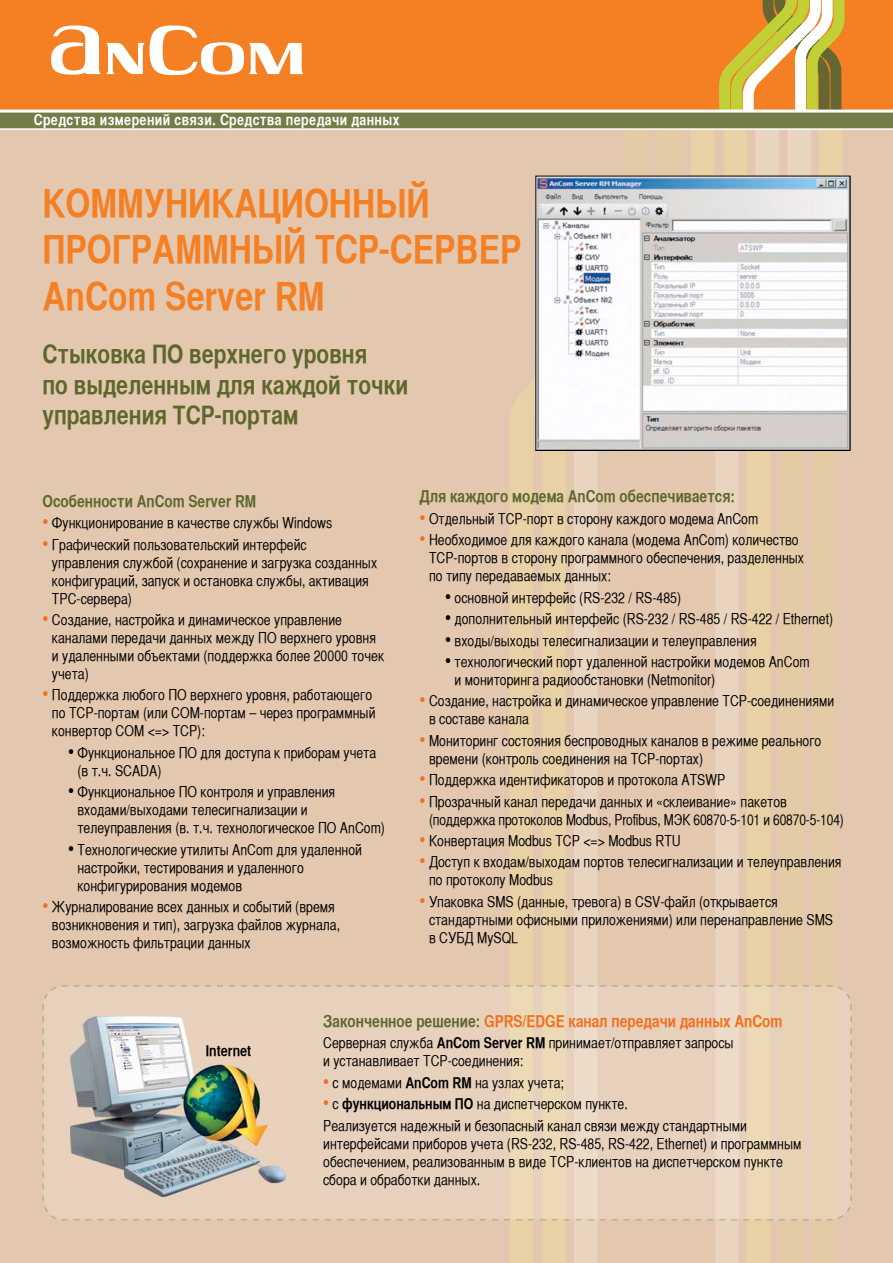
<style>
.page{position:relative;width:893px;height:1263px;background:#fff}
.page>*{position:absolute;margin:0;border:0;box-sizing:border-box;transform-origin:0 0}
.t1{font:39px/46.8px "Helvetica CY Bold";color:#f57f23}
.t2{font:25.5px/30.6px "Helvetica CY Bold";color:#5c672d}
.t3{font:16.5px "Helvetica CY Bold";color:#5c672d}
.t4{font:16.5px "Helvetica CY Bold";color:#f36f1f}
.t5{font:15px/18px "Helvetica CY Plain";color:#000}
.t6{font:15px "Helvetica CY Bold";letter-spacing:.025em;color:#fff}
.t7{font:15px "Helvetica CY Bold";color:#000}
.s1{font-family:"Helvetica CY Bold";font-size:21px;color:#f36f1f}
.s2{font-family:"Helvetica CY Bold";font-size:21px}
.s3{color:#5c672d}
.s4{font-family:"Helvetica CY Bold"}
</style>
<div class="page">
<div style="left:0;top:117px;width:893px;height:1146px;background:#e3c8af"></div>
<svg style="left:574px;top:175px;width:141px;height:1088px"></svg>
<svg style="left:715px;top:175px;width:31px;height:1088px;fill:#e9d4c0"></svg>
<svg style="left:746px;top:130px;width:96px;height:1091px;fill:#e3cba6"></svg>
<div style="left:0;top:0;width:893px;height:113px;background:#f57f23"></div>
<div style="left:0;top:111px;width:893px;height:18px;background:#767c48"></div>
<svg style="left:719px;top:0;width:125px;height:110px"></svg>
<hr style="left:0;top:110px;width:893px;height:3px;background:#fff">
<hr style="left:0;top:128px;width:893px;height:2px;background:#fff">
<svg style="left:51px;top:26px;width:252px;height:49px"></svg>
<div style="left:44px;top:1201px;width:735px;height:19px;background:#e7d1bd"></div>
<svg style="left:44px;top:1206px;width:12px;height:13px"></svg>
<svg style="left:540px;top:1201px;width:233px;height:19px"></svg>
<svg style="left:504px;top:1201px;width:30px;height:19px"></svg>
<svg style="left:43px;top:985px;width:736px;height:216px;fill:#e7d1bd"></svg>
<svg style="left:779px;top:985px;width:73px;height:235px"></svg>
<svg style="left:62px;top:1219px;width:436px;height:1px"></svg>
<img style="left:537px;top:178px;width:311px;height:271px">
<img style="left:70px;top:1016px;width:223px;height:181px">
<img style="left:182px;top:1063px;width:88px;height:87px">
<p class="t6" style="left:34px;top:110px;width:367px">Средства измерений связи. Средства передачи данных</p>
<h1 class="t1" style="left:43px;top:179px;width:480px">КОММУНИКАЦИОННЫЙ<br>ПРОГРАММНЫЙ TCP-СЕРВЕР<br>AnCom Server RM</h1>
<h2 class="t2" style="left:43px;top:338px;width:367px">Cтыковка ПО верхнего уровня<br>по выделенным для каждой точки управления TCP-портам</h2>
<p class="t3" style="left:43px;top:491px;width:215px">Особенности AnCom Server RM</p>
<p class="t5" style="left:43px;top:514px;width:291px"><span class="s1">•</span> Функционирование в качестве службы Windows</p>
<p class="t5" style="left:52px;top:535px;width:327px;text-indent:-9px"><span class="s1">•</span> Графический пользовательский интерфейс управления службой (сохранение и загрузка созданных конфигураций, запуск и остановка службы, активация TPC-сервера)</p>
<p class="t5" style="left:52px;top:611px;width:334px;text-indent:-9px"><span class="s1">•</span> Создание, настройка и динамическое управление каналами передачи данных между ПО верхнего уровня и удаленными объектами (поддержка более 20000 точек учета)</p>
<p class="t5" style="left:52px;top:686px;width:325px;text-indent:-9px"><span class="s1">•</span> Поддержка любого ПО верхнего уровня, работающего по TCP-портам (или COM-портам – через программный конвертор COM &lt;=&gt; ТСР):</p>
<p class="t5" style="left:77px;top:744px;width:300px;text-indent:-9px"><span class="s2">•</span> Функциональное ПО для доступа к приборам учета (в т.ч. SCADA)</p>
<p class="t5" style="left:77px;top:783px;width:309px;text-indent:-9px"><span class="s2">•</span> Функциональное ПО контроля и управления входами/выходами телесигнализации и телеуправления (в. т.ч. технологическое ПО AnCom)</p>
<p class="t5" style="left:77px;top:840px;width:286px;text-indent:-9px"><span class="s2">•</span> Технологические утилиты AnCom для удаленной настройки, тестирования и удаленного конфигурирования модемов</p>
<p class="t5" style="left:52px;top:898px;width:290px;text-indent:-9px"><span class="s1">•</span> Журналирование всех данных и событий (время возникновения и тип), загрузка файлов журнала, возможность фильтрации данных</p>
<p class="t3" style="left:420px;top:487px;width:317px">Для каждого модема AnCom обеспечивается:</p>
<p class="t5" style="left:420px;top:510px;width:340px"><span class="s1">•</span> Отдельный TCP-порт в сторону каждого модема AnCom</p>
<p class="t5" style="left:429px;top:531px;width:377px;text-indent:-9px"><span class="s1">•</span> Необходимое для каждого канала (модема AnCom) количество<br>TCP-портов в сторону программного обеспечения, разделенных по типу передаваемых данных:</p>
<p class="t5" style="left:445px;top:588px;width:238px"><span class="s2">•</span> основной интерфейс (RS-232 / RS-485)</p>
<p class="t5" style="left:445px;top:610px;width:390px"><span class="s2">•</span> дополнительный интерфейс (RS-232 / RS-485 / RS-422 / Ethernet)</p>
<p class="t5" style="left:445px;top:631px;width:313px"><span class="s2">•</span> входы/выходы телесигнализации и телеуправления</p>
<p class="t5" style="left:454px;top:653px;width:357px;text-indent:-9px"><span class="s2">•</span> технологический порт удаленной настройки модемов AnCom и мониторинга радиообстановки (Netmonitor)</p>
<p class="t5" style="left:429px;top:692px;width:407px;text-indent:-9px"><span class="s1">•</span> Создание, настройка и динамическое управление TCP-соединениями в составе канала</p>
<p class="t5" style="left:429px;top:731px;width:394px;text-indent:-9px"><span class="s1">•</span> Мониторинг состояния беспроводных каналов в режиме реального времени (контроль соединения на TCP-портах)</p>
<p class="t5" style="left:420px;top:771px;width:307px"><span class="s1">•</span> Поддержка идентификаторов и протокола ATSWP</p>
<p class="t5" style="left:429px;top:792px;width:416px;text-indent:-9px"><span class="s1">•</span> Прозрачный канал передачи данных и «склеивание» пакетов (поддержка протоколов Modbus, Profibus, МЭК 60870-5-101 и 60870-5-104)</p>
<p class="t5" style="left:420px;top:832px;width:263px"><span class="s1">•</span> Конвертация Modbus TCP &lt;=&gt; Modbus RTU</p>
<p class="t5" style="left:429px;top:853px;width:414px;text-indent:-9px"><span class="s1">•</span> Доступ к входам/выходам портов телесигнализации и телеуправления по протоколу Modbus</p>
<p class="t5" style="left:429px;top:892px;width:406px;text-indent:-9px"><span class="s1">•</span> Упаковка SMS (данные, тревога) в CSV-файл (открывается стандартными офисными приложениями) или перенаправление SMS в СУБД MySQL</p>
<p class="t7" style="left:206px;top:1041px;width:47px">Internet</p>
<p class="t4" style="left:323px;top:1011px;width:461px"><span class="s3">Законченное решение:</span> GPRS/EDGE канал передачи данных AnCom</p>
<p class="t5" style="left:323px;top:1034px;width:412px">Серверная служба <span class="s4">AnCom Server RM</span> принимает/отправляет запросы и устанавливает TCP-соединения:</p>
<p class="t5" style="left:323px;top:1073px;width:242px"><span class="s1">•</span> с модемами <span class="s4">AnCom RM</span> на узлах учета;</p>
<p class="t5" style="left:323px;top:1093px;width:425px;line-height:21.5px"><span class="s1">•</span> с <span class="s4">функциональным ПО</span> на диспетчерском пункте.<br>Реализуется надежный и безопасный канал связи между стандартными</p>
<p class="t5" style="left:323px;top:1134px;width:480px">интерфейсами приборов учета (RS-232, RS-485, RS-422, Ethernet) и программным обеспечением, реализованным в виде TCP-клиентов на диспетчерском пункте сбора и обработки данных.</p>
</div>
